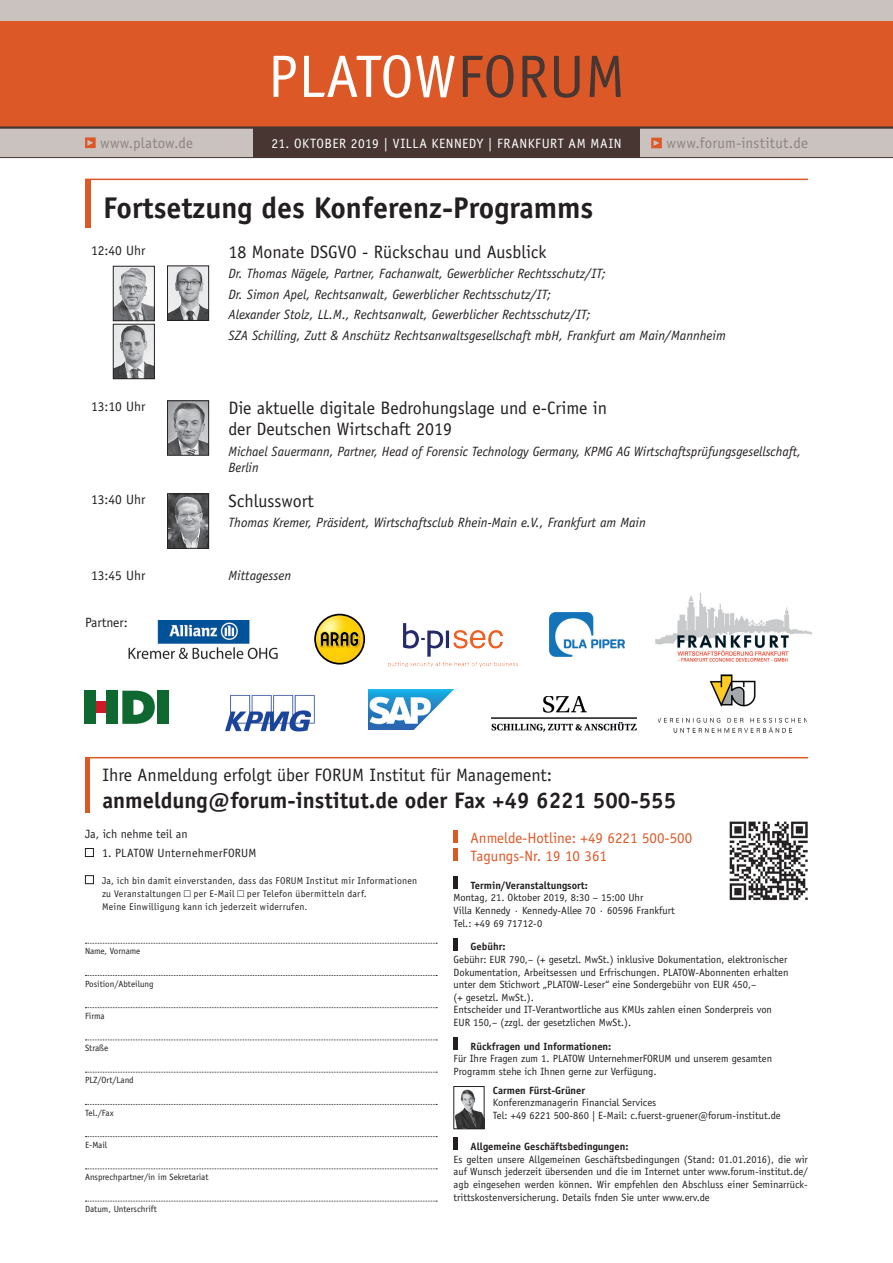
<style>
.page{position:relative;width:893px;height:1263px;background:#fff}
.page>*{position:absolute;margin:0;border:0;box-sizing:border-box;transform-origin:0 0}
.t1{font:60px "Officina Sans";letter-spacing:.01em;color:#fff}
.t2{font:700 30px "Officina Sans";color:#231f20}
.t3{font:700 22.5px "Officina Sans";color:#231f20}
.t4{font:18px/21.6px "Officina Sans";color:#231f20}
.t5{font:15px/18px "Officina Sans";color:#dd5827}
.t6{font:15px "Officina Sans";letter-spacing:.015em;color:#90837e}
.t7{font:italic 13.5px/20.4px "Officina Sans";color:#231f20}
.t8{font:13.5px "Officina Sans";letter-spacing:.035em;color:#fff}
.t9{font:13.5px "Officina Sans";color:#231f20}
.t10{font:12px "Officina Sans";letter-spacing:.005em;color:#231f20}
.t11{font:10.5px/12.6px "Officina Sans";color:#231f20}
.t12{font:700 10.5px "Officina Sans";color:#231f20}
.t13{font:9.75px/12.8px "Officina Sans";letter-spacing:.02em;color:#231f20}
.t14{font:9px "Officina Sans";color:#231f20}
.t15{font:9px "Officina Sans";letter-spacing:-.02em;color:#231f20}
.s1{color:#473632}
.s2{font-family:"Corporate Swtp"}
.s3{font-family:"ITC Franklin Gothic Std"}
</style>
<div class="page">
<div style="left:85px;top:848px;width:9px;height:9px;border:1px solid #231f20"></div>
<div style="left:85px;top:875px;width:9px;height:9px;border:1px solid #231f20"></div>
<svg style="left:85px;top:943px;width:352px;height:1px"></svg>
<svg style="left:85px;top:975px;width:352px;height:1px"></svg>
<svg style="left:85px;top:1007px;width:352px;height:1px"></svg>
<svg style="left:85px;top:1039px;width:352px;height:1px"></svg>
<svg style="left:85px;top:1072px;width:352px;height:1px"></svg>
<svg style="left:85px;top:1104px;width:352px;height:1px"></svg>
<svg style="left:85px;top:1136px;width:352px;height:1px"></svg>
<svg style="left:85px;top:1168px;width:352px;height:1px"></svg>
<svg style="left:85px;top:1201px;width:352px;height:1px"></svg>
<hr style="left:454px;top:830px;width:4px;height:13px;background:#dd5827">
<hr style="left:454px;top:848px;width:4px;height:13px;background:#dd5827">
<hr style="left:454px;top:876px;width:4px;height:13px;background:#231f20">
<hr style="left:454px;top:938px;width:4px;height:12px;background:#231f20">
<hr style="left:454px;top:1037px;width:4px;height:13px;background:#231f20">
<hr style="left:454px;top:1137px;width:4px;height:13px;background:#231f20">
<div style="left:85px;top:757px;width:5px;height:55px;background:#dd5827"></div>
<hr style="left:85px;top:757px;width:723px;height:1px;background:#dd5827">
<img style="left:456px;top:1089px;width:26px;height:38px">
<div style="left:454px;top:1086px;width:30px;height:43px;border:1px solid #231f20"></div>
<div style="left:0;top:0;width:893px;height:158px;background:#cac2bf"></div>
<div style="left:253px;top:127px;width:387px;height:31px;background:#473632"></div>
<div style="left:0;top:21px;width:893px;height:107px;background:#dd5827"></div>
<svg style="left:85px;top:137px;width:11px;height:11px"></svg>
<svg style="left:651px;top:138px;width:11px;height:10px"></svg>
<hr style="left:0;top:126px;width:893px;height:3px;background:#473632">
<hr style="left:0;top:157px;width:893px;height:1px;background:#473632">
<div style="left:85px;top:179px;width:5px;height:48px;background:#dd5827"></div>
<hr style="left:85px;top:179px;width:723px;height:1px;background:#dd5827">
<img style="left:115px;top:268px;width:38px;height:51px">
<div style="left:113px;top:266px;width:42px;height:55px;border:1px solid #231f20"></div>
<img style="left:115px;top:326px;width:38px;height:51px">
<div style="left:113px;top:324px;width:42px;height:55px;border:1px solid #231f20"></div>
<img style="left:169px;top:267px;width:38px;height:52px">
<div style="left:167px;top:265px;width:42px;height:56px;border:1px solid #231f20"></div>
<img style="left:169px;top:402px;width:38px;height:52px">
<div style="left:167px;top:400px;width:42px;height:56px;border:1px solid #231f20"></div>
<img style="left:169px;top:495px;width:38px;height:52px">
<div style="left:167px;top:493px;width:42px;height:56px;border:1px solid #231f20"></div>
<img style="left:729px;top:821px;width:79px;height:79px">
<img style="left:388px;top:624px;width:130px;height:43px">
<img style="left:225px;top:695px;width:90px;height:37px">
<svg style="left:314px;top:614px;width:51px;height:50px"></svg>
<img style="left:316px;top:615px;width:47px;height:48px;border-radius:50%">
<svg style="left:320px;top:631px;width:39px;height:15px"></svg>
<img style="left:550px;top:612px;width:74px;height:44px">
<svg style="left:122px;top:691px;width:33px;height:33px"></svg>
<div style="left:158px;top:691px;width:11px;height:33px;background:#106831"></div>
<div style="left:96px;top:702px;width:11px;height:11px;background:#cf1829"></div>
<div style="left:107px;top:691px;width:11px;height:33px;background:#106831"></div>
<div style="left:85px;top:691px;width:11px;height:33px;background:#106831"></div>
<img style="left:368px;top:690px;width:85px;height:40px">
<img style="left:656px;top:593px;width:156px;height:68px">
<img style="left:128px;top:620px;width:150px;height:40px">
<img style="left:658px;top:675px;width:149px;height:57px">
<img style="left:491px;top:696px;width:145px;height:35px">
<h1 class="t1" style="left:268px;top:53px;width:359px">PLATOW<span class="s1">FORUM</span></h1>
<h3 class="t6" style="left:100px;top:137px;width:95px">www.platow.de</h3>
<h3 class="t6" style="left:666px;top:137px;width:143px">www.forum-institut.de</h3>
<p class="t8" style="left:271px;top:138px;width:352px">21. OKTOBER 2019 | VILLA KENNEDY | FRANKFURT AM MAIN</p>
<h2 class="t2" style="left:103px;top:190px;width:492px">Fortsetzung des Konferenz-Programms</h2>
<p class="t9" style="left:91px;top:245px;width:56px">12:40 Uhr</p>
<h3 class="t4" style="left:229px;top:243px;width:320px">18 Monate DSGVO - Rückschau und Ausblick</h3>
<p class="t7" style="left:229px;top:265px;width:499px">Dr. Thomas Nägele, Partner, Fachanwalt, Gewerblicher Rechtsschutz/IT;<br>Dr. Simon Apel, Rechtsanwalt, Gewerblicher Rechtsschutz/IT;<br>Alexander Stolz, LL.M., Rechtsanwalt, Gewerblicher Rechtsschutz/IT;<br>SZA Schilling, Zutt &amp; Anschütz Rechtsanwaltsgesellschaft mbH, Frankfurt am Main/Mannheim</p>
<p class="t9" style="left:91px;top:401px;width:56px">13:10 Uhr</p>
<h3 class="t4" style="left:229px;top:398px;width:380px">Die aktuelle digitale Bedrohungslage und e-Crime in der Deutschen Wirtschaft 2019</h3>
<p class="t7" style="left:229px;top:444px;width:574px;line-height:16.2px">Michael Sauermann, Partner, Head of Forensic Technology Germany, KPMG AG Wirtschaftsprüfungsgesellschaft,<br>Berlin</p>
<p class="t9" style="left:91px;top:494px;width:56px">13:40 Uhr</p>
<h3 class="t4" style="left:229px;top:491px;width:87px">Schlusswort</h3>
<p class="t7" style="left:229px;top:514px;width:419px">Thomas Kremer, Präsident, Wirtschaftsclub Rhein-Main e.V., Frankfurt am Main</p>
<p class="t9" style="left:91px;top:570px;width:56px">13:45 Uhr</p>
<p class="t7" style="left:229px;top:566px;width:64px">Mittagessen</p>
<p class="t9" style="left:85px;top:617px;width:44px">Partner:</p>
<h3 class="t4" style="left:102px;top:765px;width:451px">Ihre Anmeldung erfolgt über FORUM Institut für Management:</h3>
<h3 class="t3" style="left:102px;top:787px;width:575px">anmeldung@forum-institut.de oder Fax +49 6221 500-555</h3>
<p class="t10" style="left:85px;top:829px;width:104px">Ja, ich nehme teil an</p>
<p class="t10" style="left:102px;top:848px;width:156px">1. PLATOW UnternehmerFORUM</p>
<p class="t13" style="left:102px;top:875px;width:317px">Ja, ich bin damit einverstanden, dass das FORUM Institut mir Informationen zu Veranstaltungen <span class="s2">□</span> per E-Mail <span class="s2">□</span> per Telefon übermitteln darf.<br>Meine Einwilligung kann ich jederzeit widerrufen<span class="s3">.</span></p>
<p class="t15" style="left:85px;top:948px;width:57px">Name, Vorname</p>
<p class="t14" style="left:85px;top:980px;width:70px">Position/Abteilung</p>
<p class="t14" style="left:85px;top:1012px;width:21px">Firma</p>
<p class="t14" style="left:85px;top:1044px;width:25px">Straße</p>
<p class="t14" style="left:85px;top:1077px;width:50px">PLZ/Ort/Land</p>
<p class="t14" style="left:85px;top:1109px;width:30px">Tel./Fax</p>
<p class="t14" style="left:85px;top:1141px;width:24px">E-Mail</p>
<p class="t14" style="left:85px;top:1173px;width:125px">Ansprechpartner/in im Sekretariat</p>
<p class="t14" style="left:85px;top:1206px;width:73px">Datum, Unterschrift</p>
<h3 class="t5" style="left:471px;top:830px;width:223px">Anmelde-Hotline: +49 6221 500-500<br>Tagungs-Nr. 19 10 361</h3>
<p class="t12" style="left:471px;top:879px;width:119px">Termin/Veranstaltungsort:</p>
<p class="t11" style="left:454px;top:892px;width:223px">Montag, 21. Oktober 2019, 8:30 – 15:00 Uhr<br>Villa Kennedy · Kennedy-Allee 70 · 60596 Frankfurt<br>Tel.: +49 69 71712-0</p>
<p class="t12" style="left:471px;top:941px;width:36px">Gebühr:</p>
<p class="t11" style="left:454px;top:954px;width:336px">Gebühr: EUR 790,– (+ gesetzl. MwSt.) inklusive Dokumentation, elektronischer Dokumentation, Arbeitsessen und Erfrischungen. PLATOW-Abonnenten erhalten unter dem Stichwort „PLATOW-Leser“ eine Sondergebühr von EUR 450,–<br>(+ gesetzl. MwSt.).<br>Entscheider und IT-Verantwortliche aus KMUs zahlen einen Sonderpreis von EUR 150,– (zzgl. der gesetzlichen MwSt.).</p>
<p class="t12" style="left:471px;top:1040px;width:142px">Rückfragen und Informationen:</p>
<p class="t11" style="left:454px;top:1053px;width:320px">Für Ihre Fragen zum 1. PLATOW UnternehmerFORUM und unserem gesamten<br>Programm stehe ich Ihnen gerne zur Verfügung.</p>
<p class="t12" style="left:493px;top:1084px;width:94px">Carmen Fürst-Grüner</p>
<p class="t11" style="left:493px;top:1097px;width:289px">Konferenzmanagerin Financial Services<br>Tel: +49 6221 500-860 | E-Mail: c.fuerst-gruener@forum-institut.de</p>
<p class="t12" style="left:471px;top:1140px;width:159px">Allgemeine Geschäftsbedingungen:</p>
<p class="t11" style="left:454px;top:1154px;width:356px;text-align:justify">Es gelten unsere Allgemeinen Geschäftsbedingungen (Stand: 01.01.2016), die wir auf Wunsch jederzeit übersenden und die im Internet unter www.forum-institut.de/ agb eingesehen werden können. Wir empfehlen den Abschluss einer Seminarrück&shy;trittskostenversicherung. Details fnden Sie unter www.erv.de</p>
</div>
